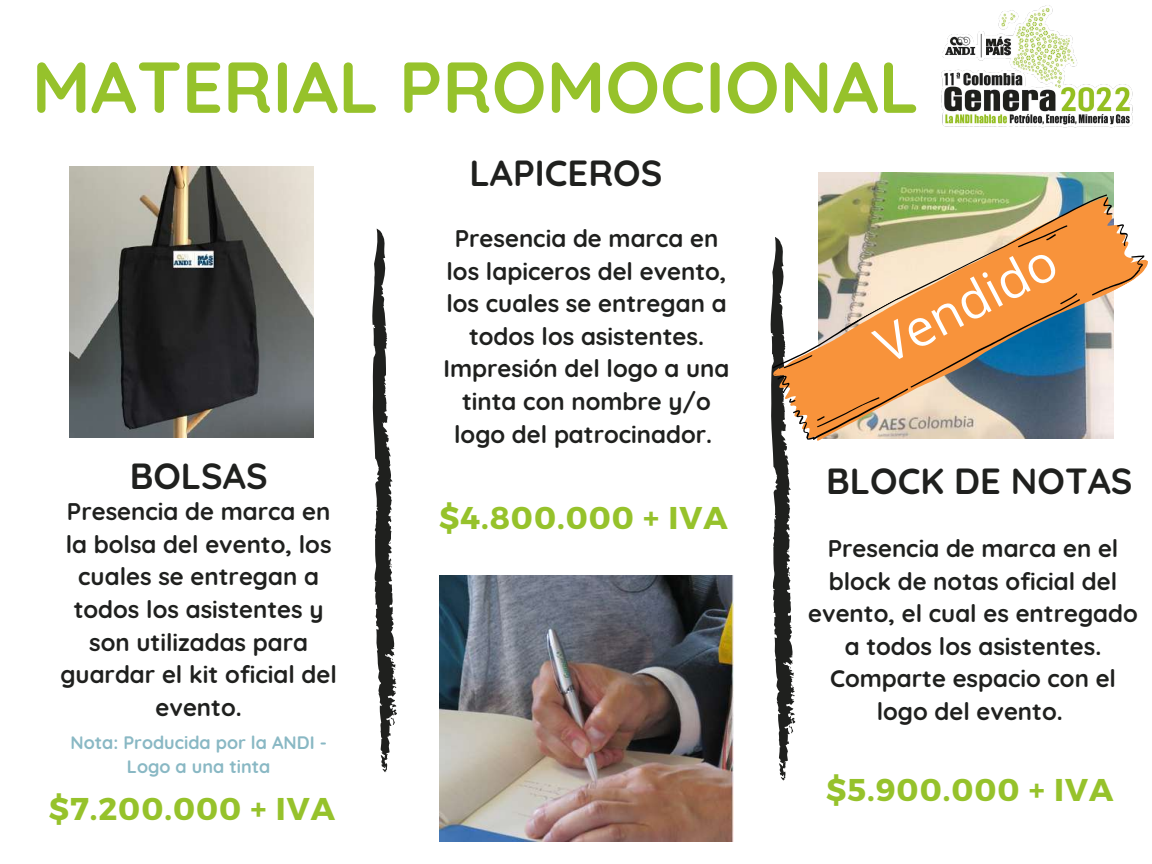
<style>
.page{position:relative;width:1152px;height:864px;background:#fff}
.page>*{position:absolute;margin:0;border:0;box-sizing:border-box;transform-origin:0 0}
.t1{font:700 72px "Quicksand";color:#96c22b}
.t2{font:51px "Open Sans";color:#fff}
.t3{font:700 36.3px "Quicksand";color:#1f201e}
.t4{font:700 31.5px "Montserrat";letter-spacing:.03em;color:#96c22b}
.t5{font:700 24px/32.7px "Quicksand";color:#1f201e;text-align:center}
.t6{font:700 18px/24.8px "Quicksand";color:#89b8c4;text-align:center}
</style>
<div class="page">
<img style="left:439px;top:576px;width:295px;height:265px">
<img style="left:818px;top:173px;width:295px;height:15px">
<svg style="left:372px;top:229px;width:25px;height:544px"></svg>
<img style="left:70px;top:167px;width:244px;height:270px">
<img style="left:941px;top:5px;width:192px;height:123px">
<svg style="left:818px;top:186px;width:289px;height:11px;background:#94b377"></svg>
<svg style="left:770px;top:197px;width:378px;height:584px"></svg>
<h1 class="t1" style="left:32px;top:41px;width:889px">MATERIAL PROMOCIONAL</h1>
<h3 class="t3" style="left:130px;top:453px;width:139px">BOLSAS</h3>
<p class="t5" style="left:60px;top:495px;width:278px">Presencia de marca en la bolsa del evento, los cuales se entregan a todos los asistentes y son utilizadas para guardar el kit oficial del evento.</p>
<p class="t6" style="left:71px;top:730px;width:258px">Nota: Producida por la ANDI -<br>Logo a una tinta</p>
<h3 class="t4" style="left:49px;top:788px;width:288px">$7.200.000 + IVA</h3>
<h3 class="t3" style="left:470px;top:149px;width:194px">LAPICEROS</h3>
<p class="t5" style="left:444px;top:222px;width:287px">Presencia de marca en los lapiceros del evento, los cuales se entregan a todos los asistentes.<br>Impresión del logo a una tinta con nombre y/o logo del patrocinador.</p>
<h3 class="t4" style="left:439px;top:497px;width:290px">$4.800.000 + IVA</h3>
<h2 class="t2" style="left:862px;top:318px;width:198px;rotate:-28deg">Vendido</h2>
<h3 class="t3" style="left:826px;top:458px;width:308px">BLOCK DE NOTAS</h3>
<p class="t5" style="left:808px;top:532px;width:331px">Presencia de marca en el block de notas oficial del evento, el cual es entregado a todos los asistentes.<br>Comparte espacio con el logo del evento.</p>
<h3 class="t4" style="left:826px;top:769px;width:289px">$5.900.000 + IVA</h3>
</div>
